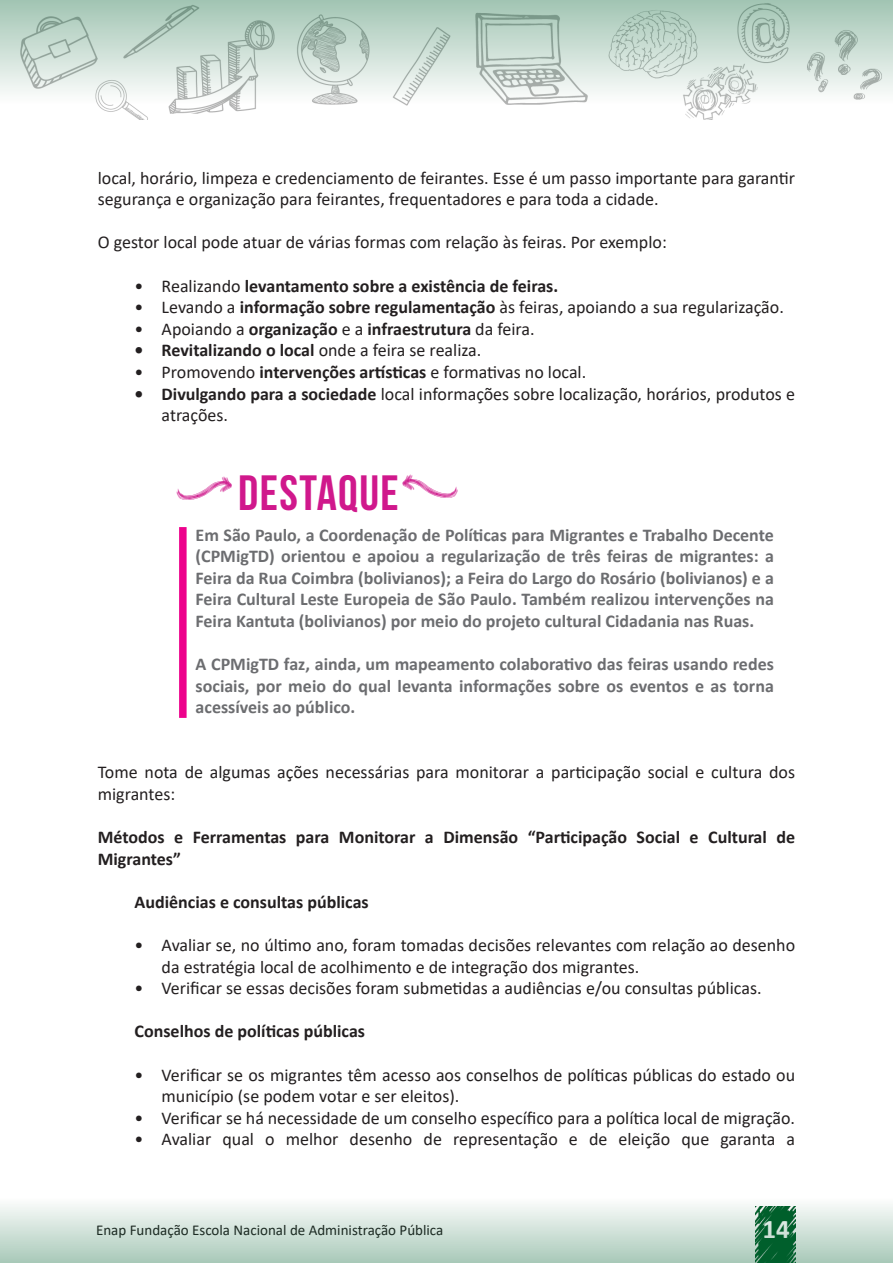
<style>
.page{position:relative;width:893px;height:1263px;background:#fff}
.page>*{position:absolute;margin:0;border:0;box-sizing:border-box;transform-origin:0 0}
.t1{font:49.5px "Bebas Neue";letter-spacing:.03em;color:#d0188c}
.t2{font:700 27px "Calibri";color:#fff}
.texto{font:18px/21.6px "Calibri";color:#231f20}
.Destaque_texto{font:700 18px/21.6px "Calibri";color:#6c6d70;text-align:justify}
.Texto_negrito{font:700 18px/21.6px "Calibri";color:#231f20}
.Bullets_marcação{font:700 18px "Calibri";color:#231f20}
.t3{font:15px "Calibri";color:#231f20}
.s1{font-weight:400}
.s2{font-weight:700}
</style>
<div class="page">
<svg style="left:0;top:0;width:893px;height:120px"></svg>
<svg style="left:0;top:1205px;width:893px;height:58px"></svg>
<div style="left:179px;top:527px;width:8px;height:191px;background:#ed028c"></div>
<p class="texto" style="left:98px;top:166px;width:699px">local, horário, limpeza e credenciamento de feirantes. Esse é um passo importante para garantir segurança e organização para feirantes, frequentadores e para toda a cidade.</p>
<p class="texto" style="left:98px;top:231px;width:570px">O gestor local pode atuar de várias formas com relação às feiras. Por exemplo:</p>
<p class="Texto_negrito" style="left:135px;top:275px;width:425px"><span class="s1">• Realizando</span> levantamento sobre a existência de feiras.</p>
<p class="texto" style="left:135px;top:296px;width:651px">• Levando a <span class="s2">informação sobre regulamentação</span> às feiras, apoiando a sua regularização.</p>
<p class="Texto_negrito" style="left:135px;top:318px;width:402px"><span class="s1">• Apoiando a</span> organização <span class="s1">e a</span> infraestrutura <span class="s1">da feira.</span></p>
<p class="Texto_negrito" style="left:135px;top:339px;width:348px">• Revitalizando o local <span class="s1">onde a feira se realiza.</span></p>
<p class="texto" style="left:135px;top:361px;width:453px">• Promovendo <span class="s2">intervenções artísticas</span> e formativas no local.</p>
<p class="texto" style="left:162px;top:382px;width:635px;text-indent:-27px"><span class="s2">• Divulgando para a sociedade</span> local informações sobre localização, horários, produtos e atrações.</p>
<p class="t1" style="left:177px;top:466px;width:223px"><sup>h,</sup> DESTAQUE</p>
<p class="Destaque_texto" style="left:196px;top:524px;width:580px">Em São Paulo, a Coordenação de Políticas para Migrantes e Trabalho Decente (CPMigTD) orientou e apoiou a regularização de três feiras de migrantes: a Feira da Rua Coimbra (bolivianos); a Feira do Largo do Rosário (bolivianos) e a Feira Cultural Leste Europeia de São Paulo. Também realizou intervenções na Feira Kantuta (bolivianos) por meio do projeto cultural Cidadania nas Ruas.</p>
<p class="Destaque_texto" style="left:196px;top:653px;width:580px">A CPMigTD faz, ainda, um mapeamento colaborativo das feiras usando redes sociais, por meio do qual levanta informações sobre os eventos e as torna acessíveis ao público.</p>
<p class="texto" style="left:98px;top:761px;width:699px">Tome nota de algumas ações necessárias para monitorar a participação social e cultura dos migrantes:</p>
<p class="Texto_negrito" style="left:98px;top:826px;width:699px">Métodos e Ferramentas para Monitorar a Dimensão “Participação Social e Cultural de<br>Migrantes”</p>
<p class="Bullets_marcação" style="left:135px;top:889px;width:236px">Audiências e consultas públicas</p>
<p class="texto" style="left:162px;top:934px;width:635px;text-indent:-27px">• Avaliar se, no último ano, foram tomadas decisões relevantes com relação ao desenho da estratégia local de acolhimento e de integração dos migrantes.</p>
<p class="texto" style="left:135px;top:977px;width:628px">• Verificar se essas decisões foram submetidas a audiências e/ou consultas públicas.</p>
<p class="Bullets_marcação" style="left:135px;top:1019px;width:232px">Conselhos de políticas públicas</p>
<p class="texto" style="left:162px;top:1063px;width:635px;text-indent:-27px">• Verificar se os migrantes têm acesso aos conselhos de políticas públicas do estado ou município (se podem votar e ser eleitos).</p>
<p class="texto" style="left:135px;top:1106px;width:662px">• Verificar se há necessidade de um conselho específico para a política local de migração.</p>
<p class="texto" style="left:135px;top:1128px;width:662px">• Avaliar qual o melhor desenho de representação e de eleição que garanta a</p>
<p class="t3" style="left:96px;top:1220px;width:349px">Enap Fundação Escola Nacional de Administração Pública</p>
<h2 class="t2" style="left:763px;top:1210px;width:29px">14</h2>
</div>
